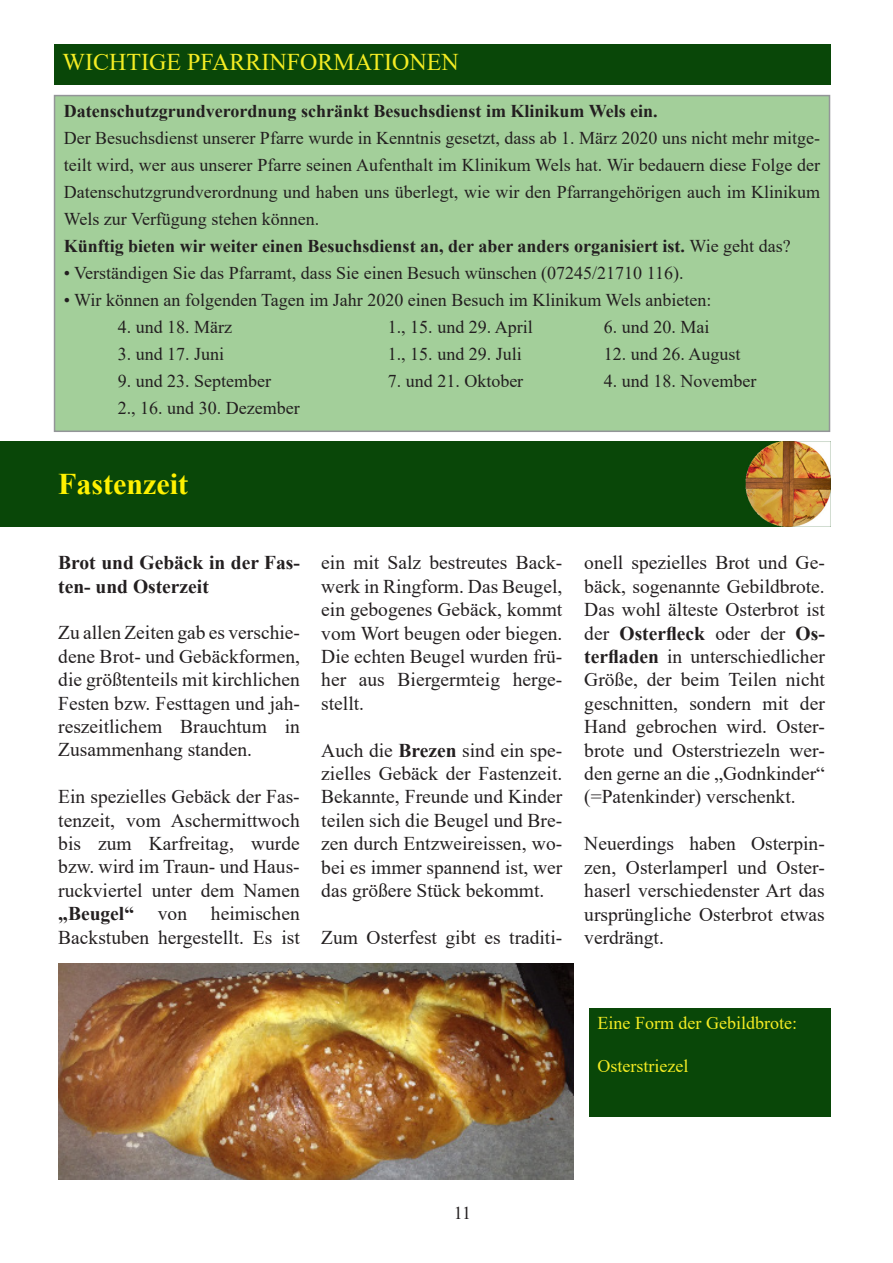
<style>
.page{position:relative;width:893px;height:1263px;background:#fff}
.page>*{position:absolute;margin:0;border:0;box-sizing:border-box;transform-origin:0 0}
.t1{font:700 30px "Times New Roman";color:#fff101}
.t2{font:24px "Times New Roman";color:#f4ec23}
.t3{font:19.5px/23.4px "Times New Roman";color:#231f20;text-align:justify}
.t4{font:700 19.5px/23.4px "Times New Roman";color:#231f20}
.t5{font:18px/27px "Times New Roman";color:#231f20;text-align:justify}
.t6{font:700 18px "Times New Roman";color:#231f20}
.t7{font:18px "Times New Roman";color:#f4ec23}
.s1{font-weight:400}
.s2{font-weight:700}
</style>
<div class="page">
<img style="left:0;top:442px;width:830px;height:85px">
<img style="left:58px;top:963px;width:516px;height:216px">
<div style="left:589px;top:1008px;width:241px;height:108px;background:#094708"></div>
<div style="left:55px;top:96px;width:774px;height:335px;background:#a3cf9a"></div>
<div style="left:54px;top:95px;width:776px;height:337px;border:2px solid #939598"></div>
<div style="left:54px;top:45px;width:776px;height:40px;background:#094708"></div>
<p class="t2" style="left:63px;top:45px;width:398px">WICHTIGE PFARRINFORMATIONEN</p>
<p class="t6" style="left:64px;top:98px;width:595px">Datenschutzgrundverordnung schränkt Besuchsdienst im Klinikum Wels ein.</p>
<p class="t5" style="left:64px;top:124px;width:758px">Der Besuchsdienst unserer Pfarre wurde in Kenntnis gesetzt, dass ab 1. März 2020 uns nicht mehr mitge&shy;teilt wird, wer aus unserer Pfarre seinen Aufenthalt im Klinikum Wels hat. Wir bedauern diese Folge der Datenschutzgrundverordnung und haben uns überlegt, wie wir den Pfarrangehörigen auch im Klinikum Wels zur Verfügung stehen können.</p>
<p class="t6" style="left:64px;top:233px;width:728px">Künftig bieten wir weiter einen Besuchsdienst an, der aber anders organisiert ist. <span class="s1">Wie geht das?</span></p>
<p class="t5" style="left:64px;top:259px;width:621px">• Verständigen Sie das Pfarramt, dass Sie einen Besuch wünschen (07245/21710 116).</p>
<p class="t5" style="left:64px;top:286px;width:649px">• Wir können an folgenden Tagen im Jahr 2020 einen Besuch im Klinikum Wels anbieten:</p>
<p class="t5" style="left:118px;top:313px;width:116px">4. und 18. März</p>
<p class="t5" style="left:388px;top:313px;width:147px">1., 15. und 29. April</p>
<p class="t5" style="left:604px;top:313px;width:107px">6. und 20. Mai</p>
<p class="t5" style="left:118px;top:340px;width:108px">3. und 17. Juni</p>
<p class="t5" style="left:388px;top:340px;width:136px">1., 15. und 29. Juli</p>
<p class="t5" style="left:604px;top:340px;width:138px">12. und 26. August</p>
<p class="t5" style="left:118px;top:367px;width:155px">9. und 23. September</p>
<p class="t5" style="left:388px;top:367px;width:137px">7. und 21. Oktober</p>
<p class="t5" style="left:604px;top:367px;width:154px">4. und 18. November</p>
<p class="t5" style="left:118px;top:394px;width:183px">2., 16. und 30. Dezember</p>
<p class="t1" style="left:58px;top:463px;width:131px">Fastenzeit</p>
<p class="t4" style="left:58px;top:550px;width:243px">Brot und Gebäck in der Fas&shy;ten- und Osterzeit</p>
<p class="t3" style="left:58px;top:620px;width:243px">Zu allen Zeiten gab es verschie&shy;dene Brot- und Gebäckformen, die größtenteils mit kirchlichen Festen bzw. Festtagen und jah&shy;reszeitlichem Brauchtum in Zusammenhang standen.</p>
<p class="t3" style="left:58px;top:784px;width:243px">Ein spezielles Gebäck der Fas&shy;tenzeit, vom Aschermittwoch bis zum Karfreitag, wurde bzw. wird im Traun- und Haus&shy;ruckviertel unter dem Namen <span class="s2">„Beugel“</span> von heimischen Backstuben hergestellt. Es ist</p>
<p class="t3" style="left:321px;top:551px;width:243px">ein mit Salz bestreutes Back&shy;werk in Ringform. Das Beugel, ein gebogenes Gebäck, kommt vom Wort beugen oder biegen.<br>Die echten Beugel wurden frü&shy;her aus Biergermteig herge&shy;stellt.</p>
<p class="t3" style="left:321px;top:738px;width:243px">Auch die <span class="s2">Brezen</span> sind ein spe&shy;zielles Gebäck der Fastenzeit.<br>Bekannte, Freunde und Kinder teilen sich die Beugel und Bre&shy;zen durch Entzweireissen, wo&shy;bei es immer spannend ist, wer das größere Stück bekommt.</p>
<p class="t3" style="left:321px;top:925px;width:243px">Zum Osterfest gibt es traditi-</p>
<p class="t3" style="left:584px;top:551px;width:242px">onell spezielles Brot und Ge&shy;bäck, sogenannte Gebildbrote.<br>Das wohl älteste Osterbrot ist der <span class="s2">Osterfleck</span> oder der <span class="s2">Os&shy;terfladen</span> in unterschiedlicher Größe, der beim Teilen nicht geschnitten, sondern mit der Hand gebrochen wird. Oster&shy;brote und Osterstriezeln wer&shy;den gerne an die „Godnkinder“ (=Patenkinder) verschenkt.</p>
<p class="t3" style="left:584px;top:831px;width:242px">Neuerdings haben Osterpin&shy;zen, Osterlamperl und Oster&shy;haserl verschiedenster Art das ursprüngliche Osterbrot etwas verdrängt.</p>
<p class="t7" style="left:597px;top:1010px;width:201px">Eine Form der Gebildbrote:</p>
<p class="t7" style="left:597px;top:1053px;width:92px">Osterstriezel</p>
<p class="t5" style="left:454px;top:1198px;width:19px">11</p>
</div>
